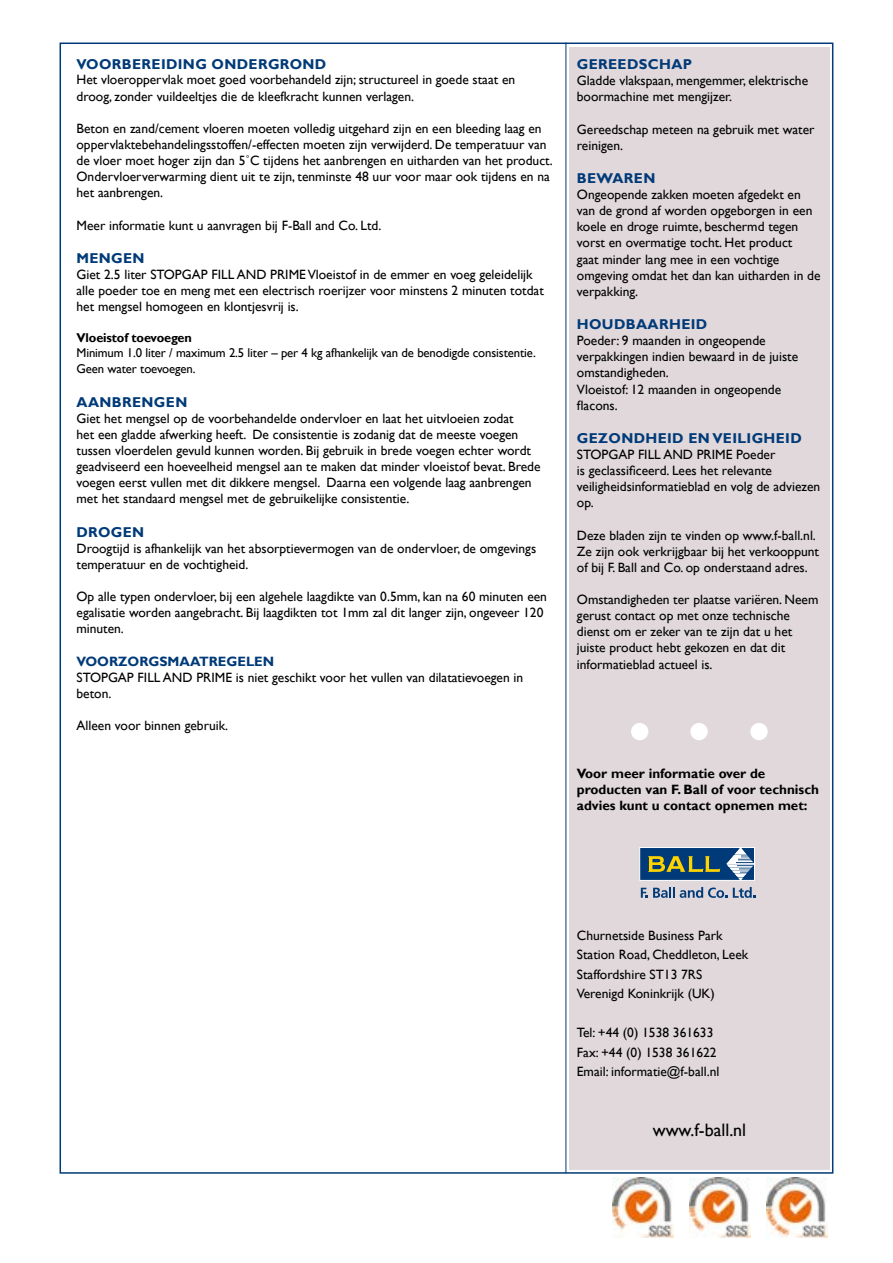
<style>
.page{position:relative;width:893px;height:1263px;background:#fff}
.page>*{position:absolute;margin:0;border:0;box-sizing:border-box;transform-origin:0 0}
.t1{font:18px "Gill Sans";color:#000}
.t2{font:700 14.25px "Gill Sans";letter-spacing:.025em;color:#003a78}
.t3{font:13.5px/16px "Gill Sans";color:#000}
.t4{font:700 13.5px/16px "Gill Sans";color:#000}
.t5{font:700 13.5px "Gill Sans";color:#003a78}
.t6{font:12.75px/16.2px "Gill Sans";letter-spacing:-.01em;color:#000}
.t7{font:700 12.75px "Gill Sans";letter-spacing:-.01em;color:#000}
</style>
<div class="page">
<div style="left:569px;top:47px;width:260px;height:1122px;background:#e0d8db"></div>
<hr style="left:566px;top:43px;width:1px;height:1130px;background:#003a78">
<div style="left:690px;top:723px;width:18px;height:17px;background:#fff;border-radius:50%"></div>
<div style="left:631px;top:723px;width:17px;height:17px;background:#fff;border-radius:50%"></div>
<div style="left:750px;top:723px;width:18px;height:17px;background:#fff;border-radius:50%"></div>
<svg style="left:641px;top:887px;width:86px;height:11px"></svg>
<svg style="left:733px;top:887px;width:22px;height:11px"></svg>
<div style="left:639px;top:847px;width:116px;height:34px;background:#003a78;border:1px solid #fff"></div>
<svg style="left:648px;top:856px;width:72px;height:16px"></svg>
<svg style="left:726px;top:847px;width:29px;height:33px"></svg>
<img style="left:690px;top:1178px;width:61px;height:59px">
<img style="left:766px;top:1178px;width:61px;height:59px">
<img style="left:612px;top:1178px;width:61px;height:59px">
<p class="t2" style="left:77px;top:56px;width:251px">VOORBEREIDING ONDERGROND</p>
<p class="t3" style="left:77px;top:72px;width:440px">Het vloeroppervlak moet goed voorbehandeld zijn; structureel in goede staat en droog, zonder vuildeeltjes die de kleefkracht kunnen verlagen.</p>
<p class="t3" style="left:77px;top:120px;width:478px">Beton en zand/cement vloeren moeten volledig uitgehard zijn en een bleeding laag en oppervlaktebehandelingsstoffen/-effecten moeten zijn verwijderd. De temperatuur van de vloer moet hoger zijn dan 5˚C tijdens het aanbrengen en uitharden van het product.<br>Ondervloerverwarming dient uit te zijn, tenminste 48 uur voor maar ook tijdens en na het aanbrengen.</p>
<p class="t3" style="left:77px;top:217px;width:306px">Meer informatie kunt u aanvragen bij F-Ball and Co. Ltd.</p>
<p class="t2" style="left:77px;top:249px;width:70px">MENGEN</p>
<p class="t3" style="left:77px;top:267px;width:469px">Giet 2.5 liter STOPGAP FILL AND PRIME Vloeistof in de emmer en voeg geleidelijk alle poeder toe en meng met een electrisch roerijzer voor minstens 2 minuten totdat het mengsel homogeen en klontjesvrij is.</p>
<p class="t7" style="left:77px;top:330px;width:117px">Vloeistof toevoegen</p>
<p class="t6" style="left:77px;top:345px;width:461px">Minimum 1.0 liter / maximum 2.5 liter – per 4 kg afhankelijk van de benodigde consistentie.<br>Geen water toevoegen.</p>
<p class="t2" style="left:77px;top:393px;width:112px">AANBRENGEN</p>
<p class="t3" style="left:77px;top:410px;width:466px">Giet het mengsel op de voorbehandelde ondervloer en laat het uitvloeien zodat<br>het een gladde afwerking heeft. De consistentie is zodanig dat de meeste voegen tussen vloerdelen gevuld kunnen worden. Bij gebruik in brede voegen echter wordt geadviseerd een hoeveelheid mengsel aan te maken dat minder vloeistof bevat. Brede voegen eerst vullen met dit dikkere mengsel. Daarna een volgende laag aanbrengen met het standaard mengsel met de gebruikelijke consistentie.</p>
<p class="t2" style="left:77px;top:523px;width:69px">DROGEN</p>
<p class="t3" style="left:77px;top:540px;width:461px">Droogtijd is afhankelijk van het absorptievermogen van de ondervloer, de omgevings temperatuur en de vochtigheid.</p>
<p class="t3" style="left:77px;top:589px;width:472px">Op alle typen ondervloer, bij een algehele laagdikte van 0.5mm, kan na 60 minuten een egalisatie worden aangebracht. Bij laagdikten tot 1mm zal dit langer zijn, ongeveer 120 minuten.</p>
<p class="t5" style="left:77px;top:653px;width:199px">VOORZORGSMAATREGELEN</p>
<p class="t3" style="left:77px;top:669px;width:448px">STOPGAP FILL AND PRIME is niet geschikt voor het vullen van dilatatievoegen in beton.</p>
<p class="t3" style="left:77px;top:718px;width:153px">Alleen voor binnen gebruik.</p>
<p class="t2" style="left:577px;top:56px;width:117px">GEREEDSCHAP</p>
<p class="t3" style="left:577px;top:73px;width:233px">Gladde vlakspaan, mengemmer, elektrische boormachine met mengijzer.</p>
<p class="t3" style="left:577px;top:121px;width:239px">Gereedschap meteen na gebruik met water reinigen.</p>
<p class="t2" style="left:577px;top:169px;width:80px">BEWAREN</p>
<p class="t3" style="left:577px;top:187px;width:245px">Ongeopende zakken moeten afgedekt en van de grond af worden opgeborgen in een koele en droge ruimte, beschermd tegen vorst en overmatige tocht. Het product<br>gaat minder lang mee in een vochtige omgeving omdat het dan kan uitharden in de verpakking.</p>
<p class="t2" style="left:577px;top:316px;width:132px">HOUDBAARHEID</p>
<p class="t3" style="left:577px;top:333px;width:223px">Poeder: 9 maanden in ongeopende verpakkingen indien bewaard in de juiste omstandigheden.<br>Vloeistof: 12 maanden in ongeopende flacons.</p>
<p class="t2" style="left:577px;top:429px;width:226px">GEZONDHEID EN VEILIGHEID</p>
<p class="t3" style="left:577px;top:447px;width:245px">STOPGAP FILL AND PRIME Poeder<br>is geclassificeerd. Lees het relevante veiligheidsinformatieblad en volg de adviezen op.</p>
<p class="t3" style="left:577px;top:527px;width:244px">Deze bladen zijn te vinden op www.f-ball.nl.<br>Ze zijn ook verkrijgbaar bij het verkooppunt of bij F. Ball and Co. op onderstaand adres.</p>
<p class="t3" style="left:577px;top:592px;width:243px">Omstandigheden ter plaatse variëren. Neem gerust contact op met onze technische dienst om er zeker van te zijn dat u het juiste product hebt gekozen en dat dit informatieblad actueel is.</p>
<p class="t4" style="left:577px;top:766px;width:244px">Voor meer informatie over de producten van F. Ball of voor technisch advies kunt u contact opnemen met:</p>
<p class="t3" style="left:577px;top:926px;width:173px;line-height:19.5px">Churnetside Business Park<br>Station Road, Cheddleton, Leek<br>Staffordshire ST13 7RS<br>Verenigd Koninkrijk (UK)</p>
<p class="t3" style="left:577px;top:1023px;width:144px;line-height:19.5px">Tel: +44 (0) 1538 361633<br>Fax: +44 (0) 1538 361622<br>Email: informatie@f-ball.nl</p>
<h1 class="t1" style="left:653px;top:1119px;width:95px">www.f-ball.nl</h1>
</div>
